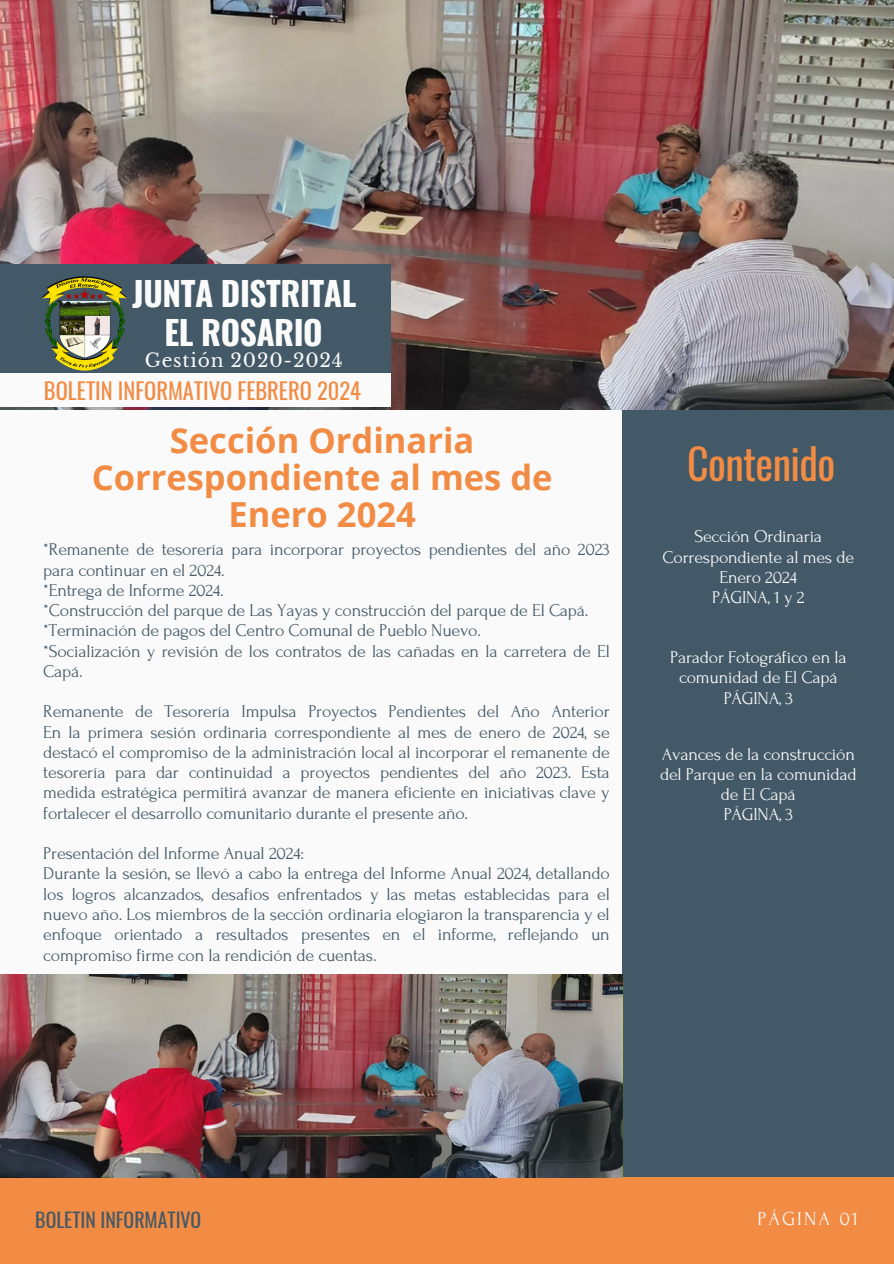
<style>
.page{position:relative;width:894px;height:1264px;background:#fff}
.page>*{position:absolute;margin:0;border:0;box-sizing:border-box;transform-origin:0 0}
.t1{font:42px "Oswald";letter-spacing:-.015em;color:#f28b43}
.t2{font:700 34.5px/37.2px "Open Sans";color:#f28b43;text-align:center}
.t3{font:700 33.3px/38.2px "Oswald";letter-spacing:-.015em;color:#fafafa;text-align:center}
.t4{font:22.5px "Oswald";color:#f28b43}
.t5{font:19.8px "Oswald";color:#435967}
.t6{font:19.8px "Forum";letter-spacing:.1em;color:#fafafa}
.t7{font:18.6px "Libre Baskerville";letter-spacing:.045em;color:#fafafa}
.t8{font:18px/20.2px "Forum";letter-spacing:-.015em;color:#435967}
.t9{font:18px/20.2px "Forum";letter-spacing:-.015em;color:#fafafa;text-align:center}
</style>
<div class="page">
<div style="left:0;top:0;width:893px;height:1263px;background:#fafafa"></div>
<div style="left:622px;top:390px;width:271px;height:818px;background:#435967"></div>
<img style="left:0;top:0;width:893px;height:410px">
<div style="left:0;top:264px;width:390px;height:128px;background:#435967"></div>
<div style="left:0;top:1177px;width:893px;height:86px;background:#f28b43"></div>
<img style="left:42px;top:276px;width:85px;height:95px">
<div style="left:0;top:373px;width:390px;height:34px;background:#fafafa"></div>
<img style="left:0;top:974px;width:622px;height:203px">
<p class="t3" style="left:132px;top:273px;width:226px">JUNTA DISTRITAL<br>EL ROSARIO</p>
<h2 class="t7" style="left:145px;top:349px;width:199px">Gestión 2020-2024</h2>
<p class="t4" style="left:44px;top:373px;width:318px">BOLETIN INFORMATIVO FEBRERO 2024</p>
<h3 class="t2" style="left:92px;top:421px;width:462px">Sección Ordinaria<br>Correspondiente al mes de<br>Enero 2024</h3>
<p class="t8" style="left:43px;top:539px;width:568px">*Remanente de tesorería para incorporar proyectos pendientes del año 2023 para continuar en el 2024.</p>
<p class="t8" style="left:43px;top:580px;width:182px">*Entrega de Informe 2024.</p>
<p class="t8" style="left:43px;top:600px;width:546px">*Construcción del parque de Las Yayas y construcción del parque de El Capá.</p>
<p class="t8" style="left:43px;top:620px;width:439px">*Terminación de pagos del Centro Comunal de Pueblo Nuevo.</p>
<p class="t8" style="left:43px;top:641px;width:568px">*Socialización y revisión de los contratos de las cañadas en la carretera de El<br>Capá.</p>
<p class="t8" style="left:43px;top:701px;width:568px;text-align:justify">Remanente de Tesorería Impulsa Proyectos Pendientes del Año Anterior En la primera sesión ordinaria correspondiente al mes de enero de 2024, se destacó el compromiso de la administración local al incorporar el remanente de tesorería para dar continuidad a proyectos pendientes del año 2023. Esta medida estratégica permitirá avanzar de manera eficiente en iniciativas clave y fortalecer el desarrollo comunitario durante el presente año.</p>
<p class="t8" style="left:43px;top:843px;width:262px">Presentación del Informe Anual 2024:</p>
<p class="t8" style="left:43px;top:863px;width:568px;text-align:justify">Durante la sesión, se llevó a cabo la entrega del Informe Anual 2024, detallando los logros alcanzados, desafíos enfrentados y las metas establecidas para el nuevo año. Los miembros de la sección ordinaria elogiaron la transparencia y el enfoque orientado a resultados presentes en el informe, reflejando un compromiso firme con la rendición de cuentas.</p>
<h4 class="t1" style="left:686px;top:431px;width:150px">Contenido</h4>
<p class="t9" style="left:662px;top:527px;width:193px">Sección Ordinaria<br>Correspondiente al mes de<br>Enero 2024</p>
<p class="t9" style="left:712px;top:587px;width:94px">PÁGINA, 1 y 2</p>
<p class="t9" style="left:670px;top:647px;width:178px">Parador Fotográfico en la comunidad de El Capá</p>
<p class="t9" style="left:723px;top:688px;width:71px">PÁGINA, 3</p>
<p class="t9" style="left:660px;top:744px;width:198px">Avances de la construcción del Parque en la comunidad de El Capá</p>
<p class="t9" style="left:723px;top:804px;width:71px">PÁGINA, 3</p>
<p class="t5" style="left:35px;top:1204px;width:167px">BOLETIN INFORMATIVO</p>
<h1 class="t6" style="left:757px;top:1208px;width:102px">PÁGINA 01</h1>
</div>
